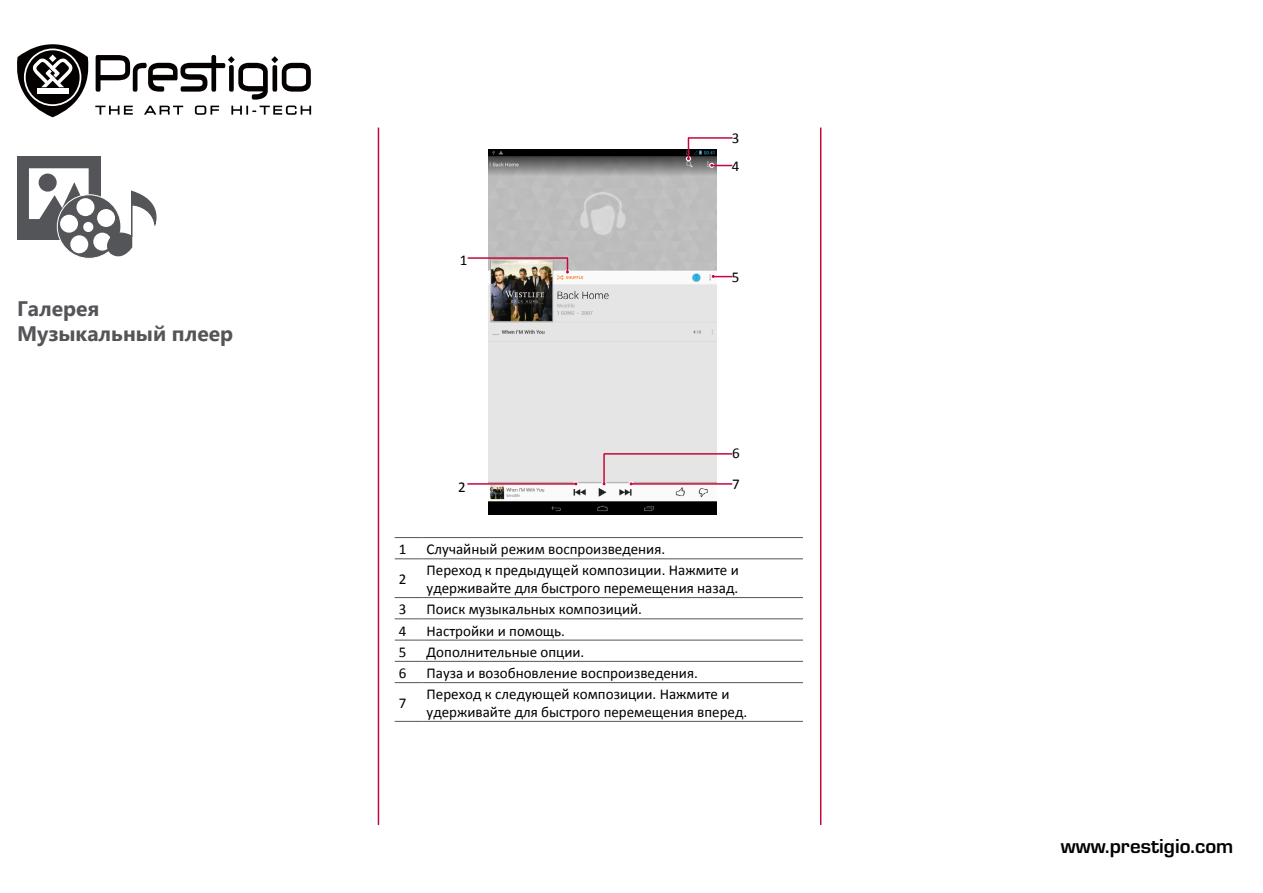
<style>
.page{position:relative;width:1263px;height:893px;background:#fff}
.page>*{position:absolute;margin:0;border:0;box-sizing:border-box;transform-origin:0 0}
.t1{font:700 21px/25.2px "Segoe UI";color:#545559}
.t2{font:700 21px "Eurostile";color:#000}
.Content{font:15px/18px "Calibri";color:#000}
</style>
<div class="page">
<hr style="left:378px;top:128px;width:1px;height:697px;background:#c6093b">
<hr style="left:820px;top:128px;width:1px;height:697px;background:#c6093b">
<svg style="left:95px;top:106px;width:216px;height:9px"></svg>
<svg style="left:96px;top:55px;width:215px;height:45px"></svg>
<svg style="left:17px;top:44px;width:72px;height:73px"></svg>
<div style="left:37px;top:88px;width:32px;height:5px;background:#fff"></div>
<img style="left:489px;top:149px;width:228px;height:365px">
<svg style="left:709px;top:163px;width:23px;height:5px"></svg>
<hr style="left:688px;top:137px;width:45px;height:2px;background:#c6093b">
<svg style="left:686px;top:138px;width:5px;height:23px"></svg>
<svg style="left:710px;top:274px;width:22px;height:5px"></svg>
<svg style="left:601px;top:481px;width:6px;height:5px"></svg>
<hr style="left:604px;top:453px;width:128px;height:2px;background:#c6093b">
<hr style="left:603px;top:454px;width:2px;height:29px;background:#c6093b">
<hr style="left:631px;top:483px;width:101px;height:2px;background:#c6093b">
<svg style="left:628px;top:481px;width:6px;height:5px"></svg>
<hr style="left:467px;top:483px;width:109px;height:2px;background:#c6093b">
<svg style="left:573px;top:481px;width:6px;height:5px"></svg>
<hr style="left:468px;top:257px;width:100px;height:2px;background:#c6093b">
<svg style="left:565px;top:258px;width:5px;height:17px"></svg>
<svg style="left:395px;top:537px;width:27px;height:1px"></svg>
<hr style="left:422px;top:537px;width:381px;height:1px;background:#545559">
<svg style="left:395px;top:558px;width:27px;height:1px"></svg>
<hr style="left:422px;top:558px;width:381px;height:1px;background:#545559">
<svg style="left:395px;top:597px;width:27px;height:1px"></svg>
<hr style="left:422px;top:597px;width:381px;height:1px;background:#545559">
<svg style="left:395px;top:618px;width:27px;height:1px"></svg>
<hr style="left:422px;top:618px;width:381px;height:1px;background:#545559">
<svg style="left:395px;top:640px;width:27px;height:1px"></svg>
<hr style="left:422px;top:640px;width:381px;height:1px;background:#545559">
<svg style="left:395px;top:661px;width:27px;height:1px"></svg>
<hr style="left:422px;top:661px;width:381px;height:1px;background:#545559">
<svg style="left:395px;top:682px;width:27px;height:1px"></svg>
<hr style="left:422px;top:682px;width:381px;height:1px;background:#545559">
<svg style="left:395px;top:721px;width:27px;height:1px"></svg>
<hr style="left:422px;top:721px;width:381px;height:1px;background:#545559">
<div style="left:17px;top:156px;width:84px;height:84px;background:#545559"></div>
<svg style="left:29px;top:168px;width:60px;height:51px"></svg>
<div style="left:39px;top:174px;width:18px;height:18px;background:#545559;border-radius:50%"></div>
<div style="left:57px;top:195px;width:64px;height:63px;background:#545559;border-radius:50%"></div>
<div style="left:57px;top:194px;width:64px;height:65px;border:1px solid #fff;border-radius:50%"></div>
<div style="left:77px;top:198px;width:17px;height:18px;background:#fff;border-radius:50%"></div>
<div style="left:97px;top:209px;width:18px;height:18px;background:#fff;border-radius:50%"></div>
<div style="left:93px;top:233px;width:18px;height:18px;background:#fff;border-radius:50%"></div>
<div style="left:70px;top:235px;width:18px;height:18px;background:#fff;border-radius:50%"></div>
<div style="left:60px;top:215px;width:18px;height:18px;background:#fff;border-radius:50%"></div>
<div style="left:83px;top:222px;width:10px;height:10px;background:#fff;border-radius:50%"></div>
<svg style="left:104px;top:190px;width:53px;height:67px"></svg>
<p class="t1" style="left:17px;top:294px;width:218px">Галерея<br>Музыкальный плеер</p>
<p class="Content" style="left:732px;top:129px;width:9px">3</p>
<p class="Content" style="left:460px;top:251px;width:9px">1</p>
<p class="Content" style="left:458px;top:478px;width:9px">2</p>
<p class="Content" style="left:732px;top:157px;width:9px">4</p>
<p class="Content" style="left:732px;top:268px;width:9px">5</p>
<p class="Content" style="left:732px;top:444px;width:9px">6</p>
<p class="Content" style="left:732px;top:475px;width:9px">7</p>
<p class="Content" style="left:399px;top:540px;width:9px">1</p>
<p class="Content" style="left:427px;top:540px;width:240px">Случайный режим воспроизведения.</p>
<p class="Content" style="left:399px;top:570px;width:9px">2</p>
<p class="Content" style="left:427px;top:561px;width:314px">Переход к предыдущей композиции. Нажмите и удерживайте для быстрого перемещения назад.</p>
<p class="Content" style="left:399px;top:600px;width:9px">3</p>
<p class="Content" style="left:427px;top:600px;width:217px">Поиск музыкальных композиций.</p>
<p class="Content" style="left:399px;top:622px;width:9px">4</p>
<p class="Content" style="left:427px;top:622px;width:140px">Настройки и помощь.</p>
<p class="Content" style="left:399px;top:643px;width:9px">5</p>
<p class="Content" style="left:427px;top:643px;width:159px">Дополнительные опции.</p>
<p class="Content" style="left:399px;top:664px;width:9px">6</p>
<p class="Content" style="left:427px;top:664px;width:273px">Пауза и возобновление воспроизведения.</p>
<p class="Content" style="left:399px;top:694px;width:9px">7</p>
<p class="Content" style="left:427px;top:685px;width:322px">Переход к следующей композиции. Нажмите и удерживайте для быстрого перемещения вперед.</p>
<h1 class="t2" style="left:1061px;top:834px;width:174px">www.prestigio.com</h1>
</div>
